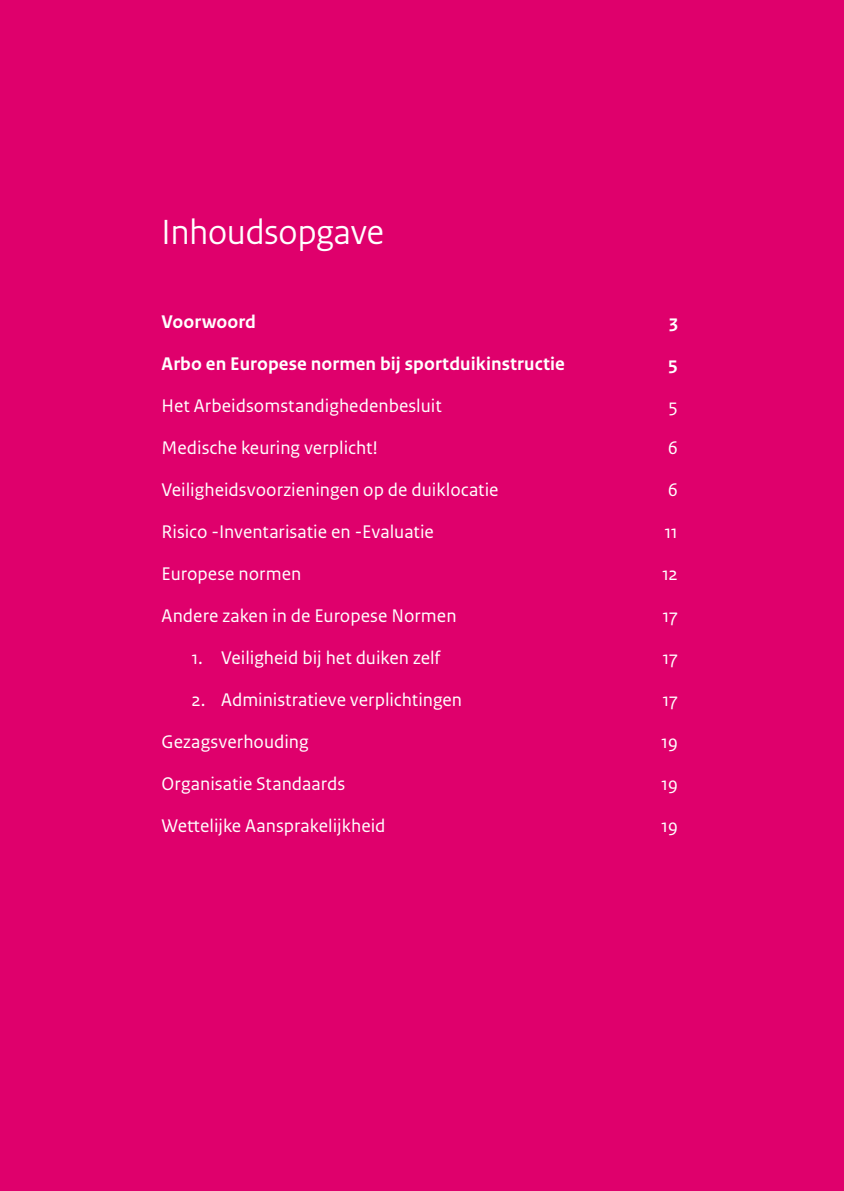
<style>
.page{position:relative;width:844px;height:1191px;background:#fff}
.page>*{position:absolute;margin:0;border:0;box-sizing:border-box;transform-origin:0 0}
.t1{font:36.75px "Rijksoverheid Sans Heading";color:#fff}
.t2{font:19.25px "Rijksoverheid Sans Text";color:#fff}
.t3{font:700 19.25px "Rijksoverheid Sans Text";letter-spacing:.005em;color:#fff}
</style>
<div class="page">
<div style="left:0;top:0;width:843px;height:1191px;background:#df006c"></div>
<h1 class="t1" style="left:161px;top:210px;width:224px">Inhoudsopgave</h1>
<p class="t3" style="left:161px;top:310px;width:96px">Voorwoord</p>
<p class="t3" style="left:668px;top:310px;width:10px">3</p>
<p class="t3" style="left:161px;top:352px;width:404px">Arbo en Europese normen bij sportduikinstructie</p>
<p class="t3" style="left:668px;top:352px;width:11px">5</p>
<p class="t2" style="left:161px;top:394px;width:281px">Het Arbeidsomstandighedenbesluit</p>
<p class="t2" style="left:668px;top:394px;width:11px">5</p>
<p class="t2" style="left:161px;top:436px;width:218px">Medische keuring verplicht!</p>
<p class="t2" style="left:667px;top:436px;width:12px">6</p>
<p class="t2" style="left:161px;top:478px;width:338px">Veiligheidsvoorzieningen op de duiklocatie</p>
<p class="t2" style="left:667px;top:478px;width:12px">6</p>
<p class="t2" style="left:161px;top:520px;width:274px">Risico -Inventarisatie en -Evaluatie</p>
<p class="t2" style="left:664px;top:520px;width:15px">11</p>
<p class="t2" style="left:161px;top:562px;width:141px">Europese normen</p>
<p class="t2" style="left:661px;top:562px;width:17px">12</p>
<p class="t2" style="left:161px;top:604px;width:296px">Andere zaken in de Europese Normen</p>
<p class="t2" style="left:662px;top:604px;width:17px">17</p>
<p class="t2" style="left:191px;top:646px;width:251px">1. Veiligheid bij het duiken zelf</p>
<p class="t2" style="left:662px;top:646px;width:17px">17</p>
<p class="t2" style="left:191px;top:688px;width:272px">2. Administratieve verplichtingen</p>
<p class="t2" style="left:662px;top:688px;width:17px">17</p>
<p class="t2" style="left:161px;top:730px;width:149px">Gezagsverhouding</p>
<p class="t2" style="left:661px;top:730px;width:18px">19</p>
<p class="t2" style="left:161px;top:772px;width:185px">Organisatie Standaards</p>
<p class="t2" style="left:661px;top:772px;width:18px">19</p>
<p class="t2" style="left:161px;top:814px;width:225px">Wettelijke Aansprakelijkheid</p>
<p class="t2" style="left:661px;top:814px;width:18px">19</p>
</div>
